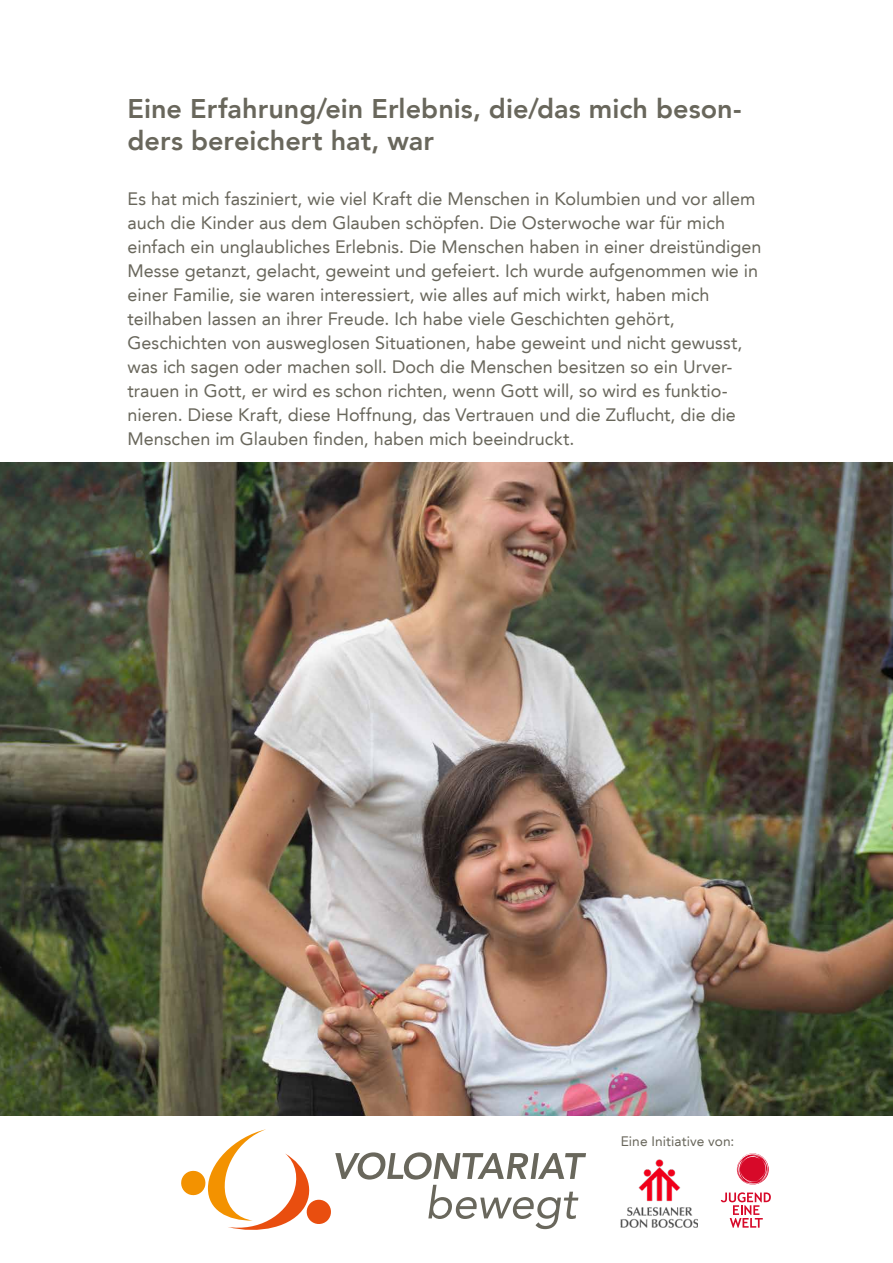
<style>
.page{position:relative;width:893px;height:1263px;background:#fff}
.page>*{position:absolute;margin:0;border:0;box-sizing:border-box;transform-origin:0 0}
.t1{font:800 27px/31.5px "Avenir LT";color:#69675c}
.t2{font:18px/24px "Avenir LT";color:#69675c}
.t3{font:13.8px "Avenir LT";letter-spacing:.005em;color:#69675c}
</style>
<div class="page">
<img style="left:621px;top:1160px;width:77px;height:68px">
<svg style="left:721px;top:1192px;width:50px;height:36px"></svg>
<svg style="left:737px;top:1153px;width:32px;height:31px"></svg>
<svg style="left:181px;top:1129px;width:405px;height:101px"></svg>
<img style="left:0;top:462px;width:893px;height:653px">
<h1 class="t1" style="left:128px;top:93px;width:616px">Eine Erfahrung/ein Erlebnis, die/das mich beson&shy;ders bereichert hat, war</h1>
<p class="t2" style="left:128px;top:187px;width:635px">Es hat mich fasziniert, wie viel Kraft die Menschen in Kolumbien und vor allem auch die Kinder aus dem Glauben schöpfen. Die Osterwoche war für mich einfach ein unglaubliches Erlebnis. Die Menschen haben in einer dreistündigen Messe getanzt, gelacht, geweint und gefeiert. Ich wurde aufgenommen wie in einer Familie, sie waren interessiert, wie alles auf mich wirkt, haben mich teilhaben lassen an ihrer Freude. Ich habe viele Geschichten gehört, Geschichten von ausweglosen Situationen, habe geweint und nicht gewusst, was ich sagen oder machen soll. Doch die Menschen besitzen so ein Urver&shy;trauen in Gott, er wird es schon richten, wenn Gott will, so wird es funktio&shy;nieren. Diese Kraft, diese Hoffnung, das Vertrauen und die Zuflucht, die die Menschen im Glauben finden, haben mich beeindruckt.</p>
<p class="t3" style="left:621px;top:1133px;width:115px">Eine Initiative von:</p>
</div>
